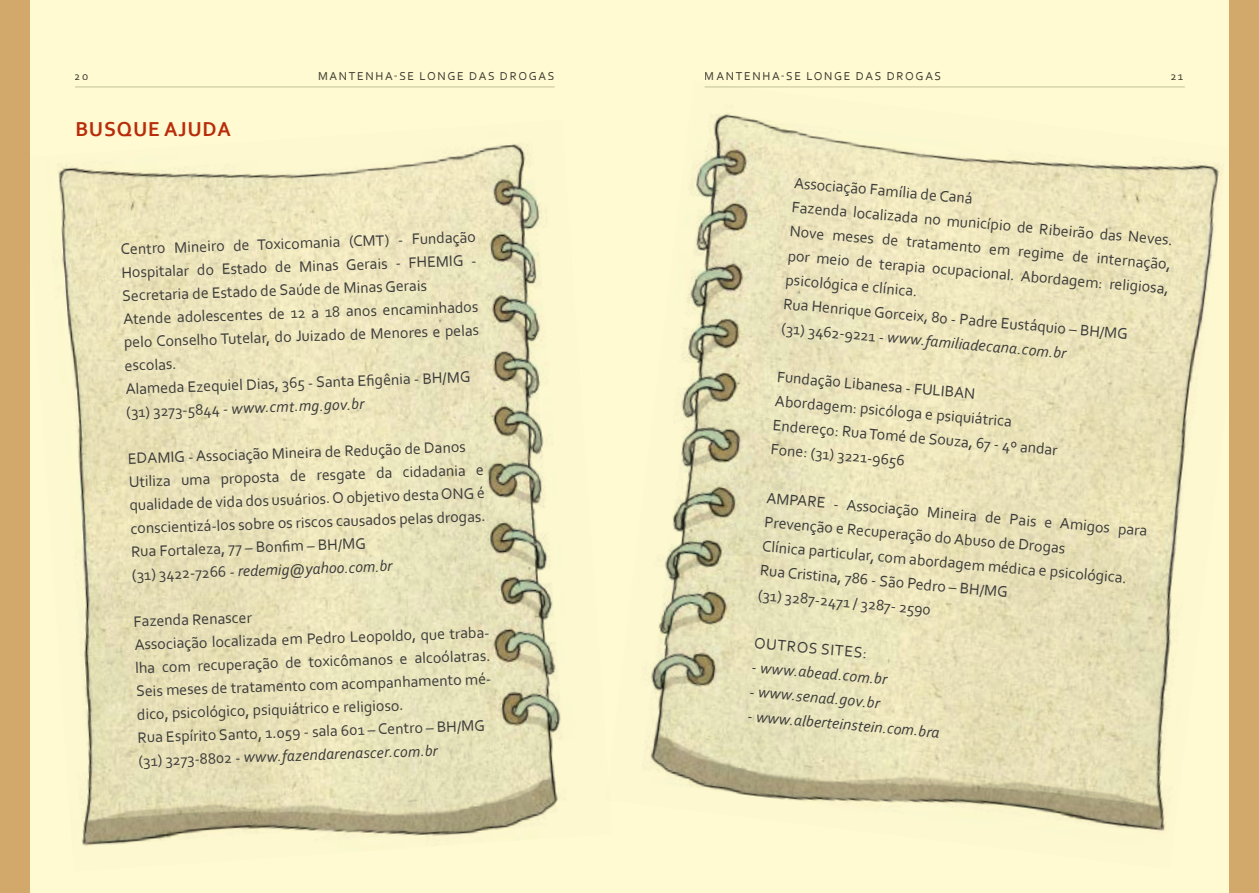
<style>
.page{position:relative;width:1259px;height:893px;background:#fff}
.page>*{position:absolute;margin:0;border:0;box-sizing:border-box;transform-origin:0 0}
.t1{font:700 21.15px "Corbel";letter-spacing:.04em;color:#b92c0a}
.t2{font:15.9px/23.2px "Corbel";color:#3c3c3b}
.t3{font:italic 15.9px "Corbel";color:#3c3c3b}
.t4{font:12px "Corbel";letter-spacing:.14em;color:#3c3c3b}
.s1{font-style:italic}
</style>
<div class="page">
<div style="left:30px;top:0;width:1199px;height:893px;background:#fffad2"></div>
<img style="left:58px;top:143px;width:505px;height:703px">
<img style="left:644px;top:86px;width:576px;height:745px">
<hr style="left:704px;top:86px;width:480px;height:1px;background:#c6c9bf">
<hr style="left:75px;top:86px;width:480px;height:1px;background:#c6c9bf">
<div style="left:1229px;top:0;width:30px;height:893px;background:#d2a96b"></div>
<div style="left:0;top:0;width:30px;height:893px;background:#d2a96b"></div>
<p class="t4" style="left:75px;top:68px;width:15px">20</p>
<p class="t4" style="left:318px;top:68px;width:238px">MANTENHA-SE LONGE DAS DROGAS</p>
<p class="t4" style="left:705px;top:69px;width:238px">MANTENHA-SE LONGE DAS DROGAS</p>
<p class="t4" style="left:1170px;top:69px;width:14px">21</p>
<h1 class="t1" style="left:75px;top:115px;width:157px">BUSQUE AJUDA</h1>
<p class="t2" style="left:120px;top:237px;width:357px;rotate:-2deg">Centro Mineiro de Toxicomania (CMT) - Fundação Hospitalar do Estado de Minas Gerais - FHEMIG - Secretaria de Estado de Saúde de Minas Gerais Atende adolescentes de 12 a 18 anos encaminhados pelo Conselho Tutelar, do Juizado de Menores e pelas escolas.<br>Alameda Ezequiel Dias, 365 - Santa Efi gênia - BH/MG (31) 3273-5844 - <span class="s1">www.cmt.mg.gov.br</span></p>
<p class="t2" style="left:128px;top:446px;width:357px;rotate:-2deg">EDAMIG - Associação Mineira de Redução de Danos Utiliza uma proposta de resgate da cidadania e qualidade de vida dos usuários. O objetivo desta ONG é conscientizá-los sobre os riscos causados pelas drogas.<br>Rua Fortaleza, 77 – Bonfi m – BH/MG<br>(31) 3422-7266 - <span class="s1">redemig@yahoo.com.br</span></p>
<p class="t2" style="left:133px;top:609px;width:357px;rotate:-2deg">Fazenda Renascer<br>Associação localizada em Pedro Leopoldo, que traba&shy;lha com recuperação de toxicômanos e alcoólatras.<br>Seis meses de tratamento com acompanhamento mé&shy;dico, psicológico, psiquiátrico e religioso.<br>Rua Espírito Santo, 1.059 - sala 601 – Centro – BH/MG (31) 3273-8802 - <span class="s1">www.fazendarenascer.com.br</span></p>
<p class="t2" style="left:795px;top:170px;width:384px;line-height:24.3px;rotate:5deg">Associação Família de Caná<br>Fazenda localizada no município de Ribeirão das Neves.<br>Nove meses de tratamento em regime de internação, por meio de terapia ocupacional. Abordagem: religiosa, psicológica e clínica.<br>Rua Henrique Gorceix, 80 - Padre Eustáquio – BH/MG<br>(31) 3462-9221 - <span class="s1">www.familiadecana.com.br</span></p>
<p class="t2" style="left:778px;top:364px;width:287px;line-height:24.3px;rotate:5deg">Fundação Libanesa - FULIBAN<br>Abordagem: psicóloga e psiquiátrica<br>Endereço: Rua Tomé de Souza, 67 - 4º andar<br>Fone: (31) 3221-9656</p>
<p class="t2" style="left:767px;top:485px;width:384px;line-height:24.3px;rotate:5deg">AMPARE - Associação Mineira de Pais e Amigos para Prevenção e Recuperação do Abuso de Drogas<br>Clínica particular, com abordagem médica e psicológica.<br>Rua Cristina, 786 - São Pedro – BH/MG<br>(31) 3287-2471 / 3287- 2590</p>
<p class="t2" style="left:755px;top:631px;width:115px;rotate:5deg">OUTROS SITES:</p>
<p class="t3" style="left:752px;top:657px;width:137px;rotate:5deg">- www.abead.com.br</p>
<p class="t3" style="left:750px;top:681px;width:132px;rotate:5deg">- www.senad.gov.br</p>
<p class="t3" style="left:748px;top:706px;width:194px;rotate:5deg">- www.alberteinstein.com.bra</p>
</div>
